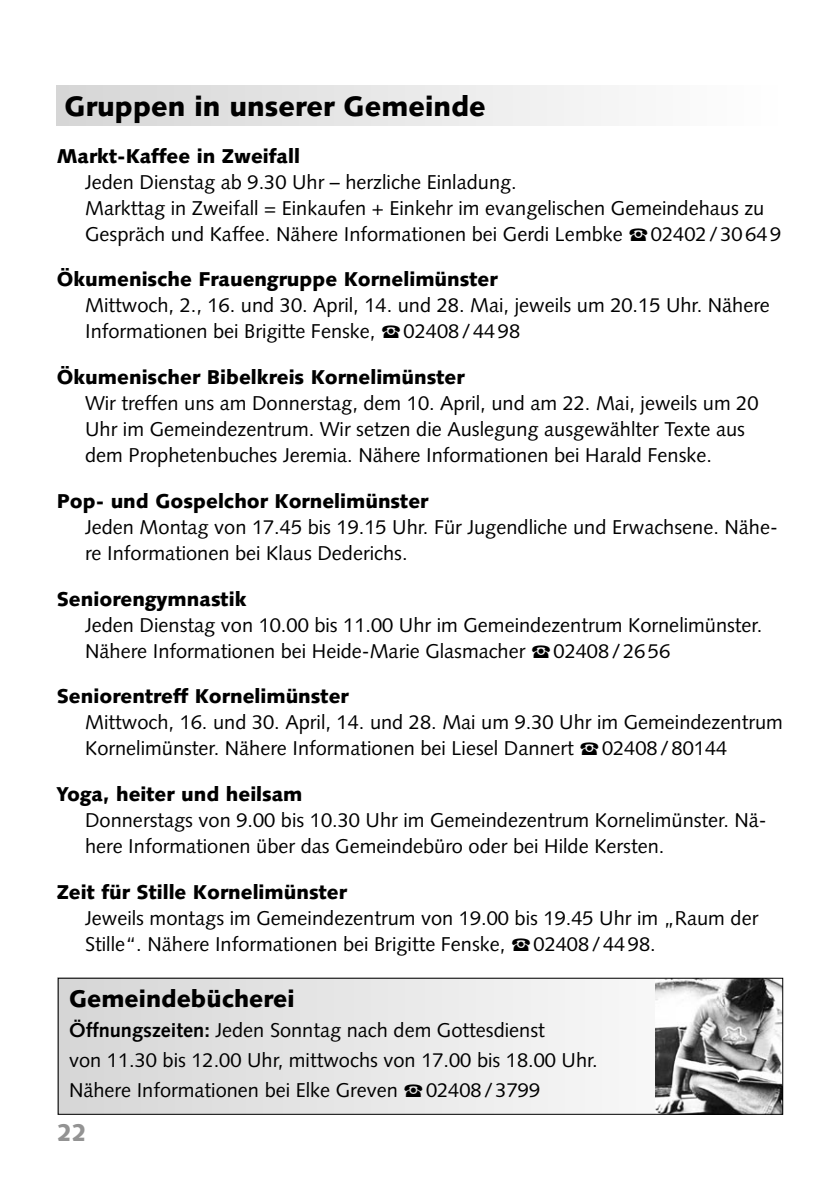
<style>
.page{position:relative;width:840px;height:1191px;background:#fff}
.page>*{position:absolute;margin:0;border:0;box-sizing:border-box;transform-origin:0 0}
.t1{font:900 28px "Syntax LT";color:#000}
.t2{font:900 24px "Syntax LT";color:#000}
.t3{font:900 24px "Syntax LT";color:#939393}
.t4{font:20px/26px "Syntax LT";color:#000}
.t5{font:900 20px "Syntax LT";color:#000}
.s1{font-weight:700}
</style>
<div class="page">
<div style="left:57px;top:85px;width:725px;height:40px;background:linear-gradient(to right,#d6d6d6,#fff)"></div>
<svg style="left:60px;top:979px;width:542px;height:133px;fill:#e5e5e5"></svg>
<img style="left:655px;top:979px;width:125px;height:133px">
<div style="left:58px;top:977px;width:724px;height:137px;border:1px solid #000"></div>
<svg style="left:404px;top:1084px;width:18px;height:13px"></svg>
<h1 class="t1" style="left:64px;top:89px;width:422px">Gruppen in unserer Gemeinde</h1>
<p class="t5" style="left:57px;top:144px;width:244px">Markt-Kaffee in Zweifall</p>
<p class="t4" style="left:85px;top:169px;width:680px">Jeden Dienstag ab 9.30 Uhr – herzliche Einladung.<br>Markttag in Zweifall = Einkaufen + Einkehr im evangelischen Gemeindehaus zu<br>Gespräch und Kaffee. Nähere Informationen bei Gerdi Lembke</p>
<p class="t4" style="left:650px;top:221px;width:132px">02402 / 30 64 9</p>
<p class="t5" style="left:57px;top:268px;width:442px">Ökumenische Frauengruppe Kornelimünster</p>
<p class="t4" style="left:85px;top:292px;width:686px">Mittwoch, 2., 16. und 30. April, 14. und 28. Mai, jeweils um 20.15 Uhr. Nähere<br>Informationen bei Brigitte Fenske,</p>
<p class="t4" style="left:403px;top:318px;width:118px">02408 / 44 98</p>
<p class="t5" style="left:57px;top:365px;width:409px">Ökumenischer Bibelkreis Kornelimünster</p>
<p class="t4" style="left:85px;top:390px;width:674px">Wir treffen uns am Donnerstag, dem 10. April, und am 22. Mai, jeweils um 20<br>Uhr im Gemeindezentrum. Wir setzen die Auslegung ausgewählter Texte aus dem Prophetenbuches Jeremia. Nähere Informationen bei Harald Fenske.</p>
<p class="t5" style="left:57px;top:489px;width:373px">Pop- und Gospelchor Kornelimünster</p>
<p class="t4" style="left:85px;top:514px;width:693px">Jeden Montag von 17.45 bis 19.15 Uhr. Für Jugendliche und Erwachsene. Nähe&shy;re Informationen bei Klaus Dederichs.</p>
<p class="t5" style="left:57px;top:587px;width:191px">Seniorengymnastik</p>
<p class="t4" style="left:85px;top:612px;width:678px">Jeden Dienstag von 10.00 bis 11.00 Uhr im Gemeindezentrum Kornelimünster.<br>Nähere Informationen bei Heide-Marie Glasmacher</p>
<p class="t4" style="left:553px;top:638px;width:118px">02408 / 26 56</p>
<p class="t5" style="left:57px;top:684px;width:293px">Seniorentreff Kornelimünster</p>
<p class="t4" style="left:85px;top:709px;width:698px">Mittwoch, 16. und 30. April, 14. und 28. Mai um 9.30 Uhr im Gemeindezentrum<br>Kornelimünster. Nähere Informationen bei Liesel Dannert</p>
<p class="t4" style="left:601px;top:735px;width:127px">02408 / 80144</p>
<p class="t5" style="left:57px;top:782px;width:247px">Yoga, heiter und heilsam</p>
<p class="t4" style="left:85px;top:807px;width:682px">Donnerstags von 9.00 bis 10.30 Uhr im Gemeindezentrum Kornelimünster. Nä&shy;here Informationen über das Gemeindebüro oder bei Hilde Kersten.</p>
<p class="t5" style="left:57px;top:880px;width:291px">Zeit für Stille Kornelimünster</p>
<p class="t4" style="left:85px;top:905px;width:674px">Jeweils montags im Gemeindezentrum von 19.00 bis 19.45 Uhr im „Raum der<br>Stille“. Nähere Informationen bei Brigitte Fenske,</p>
<p class="t4" style="left:533px;top:931px;width:124px">02408 / 44 98.</p>
<p class="t2" style="left:69px;top:984px;width:227px">Gemeindebücherei</p>
<p class="t4" style="left:69px;top:1015px;width:530px;line-height:30px"><span class="s1">Öffnungszeiten:</span> Jeden Sonntag nach dem Gottesdienst<br>von 11.30 bis 12.00 Uhr, mittwochs von 17.00 bis 18.00 Uhr.<br>Nähere Informationen bei Elke Greven</p>
<p class="t4" style="left:426px;top:1077px;width:115px">02408 / 3799</p>
<p class="t3" style="left:57px;top:1118px;width:32px">22</p>
</div>
